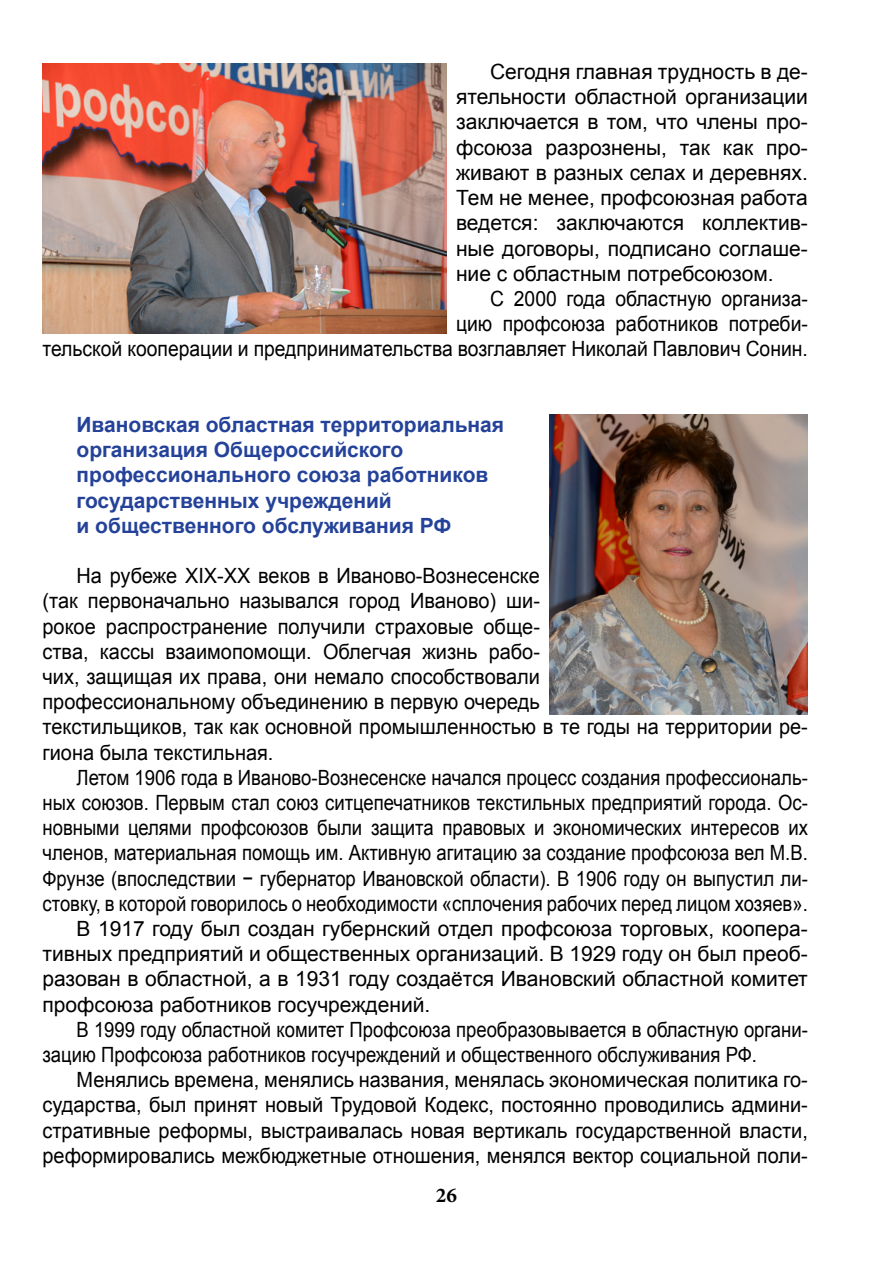
<style>
.page{position:relative;width:893px;height:1263px;background:#fff}
.page>*{position:absolute;margin:0;border:0;box-sizing:border-box;transform-origin:0 0}
.t1{font:21px/25.2px "Arial";color:#000;scale:.95 1}
.t2{font:21px "Arial";color:#000;scale:.88 1}
.t3{font:21px/25.2px "Arial";color:#000;text-align:justify}
.t4{font:700 21px/25.2px "Arial";color:#244299}
.t5{font:21px/25.2px "Arial";color:#000;text-align:right;scale:.92 1}
.t6{font:700 21px "Minion Pro";color:#000}
</style>
<div class="page">
<img style="left:43px;top:64px;width:403px;height:270px">
<img style="left:549px;top:415px;width:259px;height:299px">
<p class="t3" style="left:456px;top:59px;width:353px;text-indent:34px">Сегодня главная трудность в де&shy;ятельности областной организации заключается в том, что члены про&shy;фсоюза разрознены, так как про&shy;живают в разных селах и деревнях.<br>Тем не менее, профсоюзная работа ведется: заключаются коллектив&shy;ные договоры, подписано соглаше&shy;ние с областным потребсоюзом.</p>
<p class="t5" style="left:43px;top:286px;width:833px">С 2000 года областную организа-<br>цию профсоюза работников потреби-<br>тельской кооперации и предпринимательства возглавляет Николай Павлович Сонин.</p>
<p class="t4" style="left:77px;top:413px;width:429px">Ивановская областная территориальная организация Общероссийского профессионального союза работников государственных учреждений<br>и общественного обслуживания РФ</p>
<p class="t1" style="left:43px;top:563px;width:807px;text-indent:34px">На рубеже ХIХ-ХХ веков в Иваново-Вознесенске<br>(так первоначально назывался город Иваново) ши-<br>рокое распространение получили страховые обще-<br>ства, кассы взаимопомощи. Облегчая жизнь рабо-<br>чих, защищая их права, они немало способствовали<br>профессиональному объединению в первую очередь<br>текстильщиков, так как основной промышленностью в те годы на территории ре&shy;гиона была текстильная.</p>
<p class="t2" style="left:77px;top:764px;width:833px">Летом 1906 года в Иваново-Вознесенске начался процесс создания профессиональ-</p>
<p class="t2" style="left:43px;top:789px;width:871px">ных союзов. Первым стал союз ситцепечатников текстильных предприятий города. Ос-</p>
<p class="t2" style="left:43px;top:814px;width:871px">новными целями профсоюзов были защита правовых и экономических интересов их</p>
<p class="t2" style="left:43px;top:839px;width:871px">членов, материальная помощь им. Активную агитацию за создание профсоюза вел М.В.</p>
<p class="t2" style="left:43px;top:864px;width:871px">Фрунзе (впоследствии − губернатор Ивановской области). В 1906 году он выпустил ли-</p>
<p class="t2" style="left:43px;top:890px;width:871px">стовку, в которой говорилось о необходимости «сплочения рабочих перед лицом хозяев».</p>
<p class="t3" style="left:77px;top:916px;width:733px">В 1917 году был создан губернский отдел профсоюза торговых, коопера-</p>
<p class="t3" style="left:43px;top:941px;width:767px">тивных предприятий и общественных организаций. В 1929 году он был преоб-</p>
<p class="t3" style="left:43px;top:967px;width:767px">разован в областной, а в 1931 году создаётся Ивановский областной комитет</p>
<p class="t3" style="left:43px;top:992px;width:389px">профсоюза работников госучреждений.</p>
<p class="t2" style="left:77px;top:1016px;width:833px">В 1999 году областной комитет Профсоюза преобразовывается в областную органи-</p>
<p class="t2" style="left:43px;top:1041px;width:813px">зацию Профсоюза работников госучреждений и общественного обслуживания РФ.</p>
<p class="t1" style="left:77px;top:1067px;width:771px">Менялись времена, менялись названия, менялась экономическая политика го-</p>
<p class="t1" style="left:43px;top:1093px;width:807px">сударства, был принят новый Трудовой Кодекс, постоянно проводились админи-</p>
<p class="t1" style="left:43px;top:1118px;width:807px">стративные реформы, выстраивалась новая вертикаль государственной власти,</p>
<p class="t1" style="left:43px;top:1143px;width:807px">реформировались межбюджетные отношения, менялся вектор социальной поли-</p>
<p class="t6" style="left:436px;top:1180px;width:22px">26</p>
</div>
